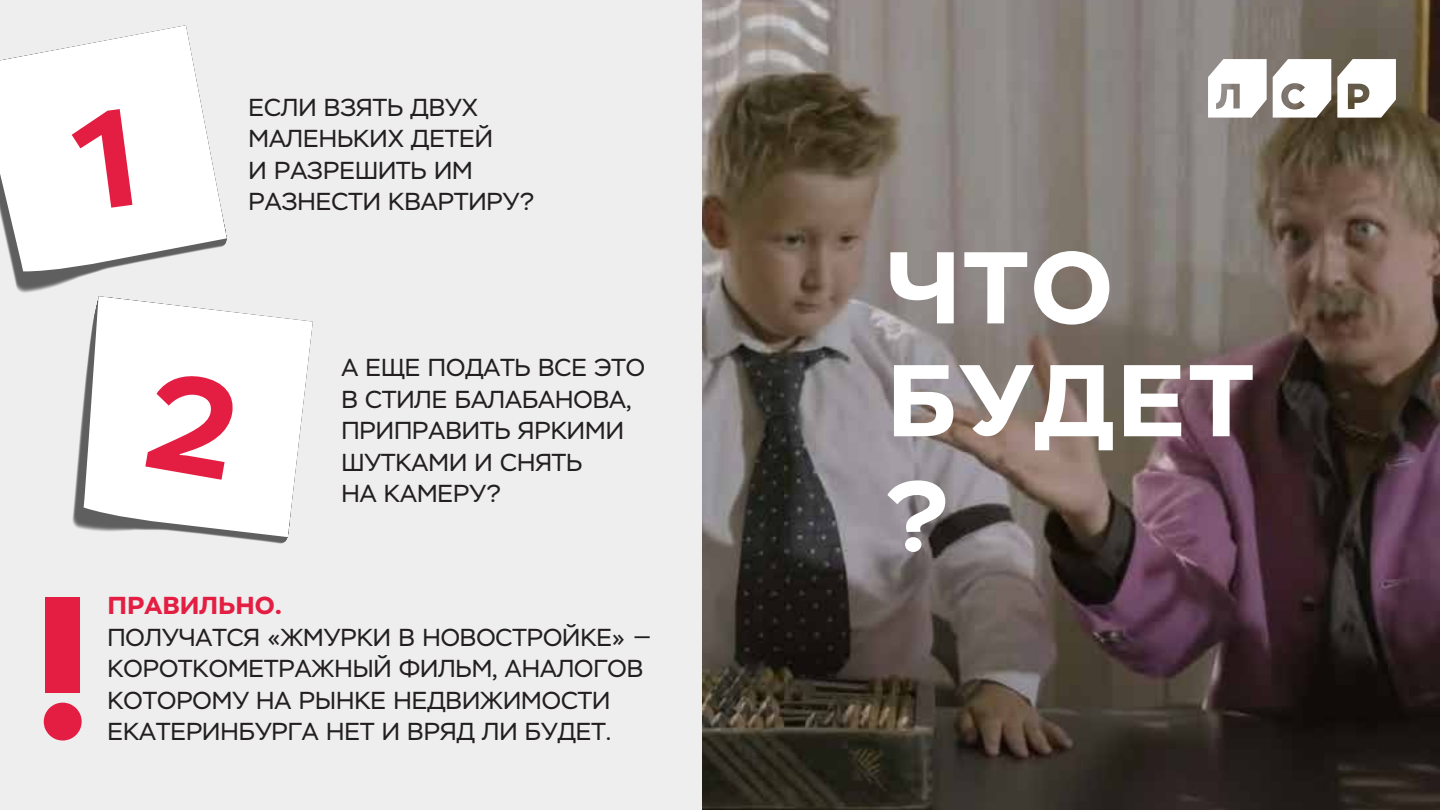
<style>
.page{position:relative;width:1440px;height:810px;background:#fff}
.page>*{position:absolute;margin:0;border:0;box-sizing:border-box;transform-origin:0 0}
.t1{font:700 101.55px/112.9px "LSR Sans";letter-spacing:.025em;color:#fff}
.t2{font:700 100.5px "LSR Sans";color:#fff}
.t3{font:24.6px/31.5px "Stem";color:#231f20}
.t4{font:700 24.6px "LSR Sans";color:#e31e42}
</style>
<div class="page">
<div style="left:0;top:0;width:703px;height:810px;background:#eee"></div>
<svg style="left:0;top:25px;width:227px;height:247px;fill:#fff"></svg>
<svg style="left:72px;top:109px;width:60px;height:99px"></svg>
<svg style="left:84px;top:296px;width:229px;height:241px;fill:#fff"></svg>
<svg style="left:145px;top:374px;width:90px;height:106px"></svg>
<img style="left:703px;top:0;width:736px;height:810px">
<svg style="left:1208px;top:59px;width:59px;height:59px"></svg>
<svg style="left:1337px;top:59px;width:59px;height:59px"></svg>
<svg style="left:1273px;top:59px;width:58px;height:59px"></svg>
<div style="left:45px;top:598px;width:35px;height:95px;background:#e31e42"></div>
<svg style="left:44px;top:703px;width:38px;height:38px"></svg>
<p class="t3" style="left:249px;top:92px;width:287px">EСЛИ ВЗЯТЬ ДВУХ<br>МАЛЕНЬКИХ ДЕТЕЙ<br>И РАЗРЕШИТЬ ИМ<br>РАЗНЕСТИ КВАРТИРУ?</p>
<p class="t3" style="left:341px;top:352px;width:305px">А ЕЩЕ ПОДАТЬ ВСЕ ЭТО<br>В СТИЛЕ БАЛАБАНОВА,<br>ПРИПРАВИТЬ ЯРКИМИ<br>ШУТКАМИ И СНЯТЬ<br>НА КАМЕРУ?</p>
<p class="t4" style="left:107px;top:590px;width:176px">ПРАВИЛЬНО.</p>
<p class="t3" style="left:107px;top:622px;width:537px">ПОЛУЧАТСЯ «ЖМУРКИ В НОВОСТРОЙКЕ» КОРОТКОМЕТРАЖНЫЙ ФИЛЬМ, АНАЛОГОВ КОТОРОМУ НА РЫНКЕ НЕДВИЖИМОСТИ ЕКАТЕРИНБУРГА НЕТ И ВРЯД ЛИ БУДЕТ.</p>
<h1 class="t1" style="left:886px;top:228px;width:368px">ЧТО<br>БУДЕТ</h1>
<h2 class="t2" style="left:886px;top:454px;width:65px">?</h2>
</div>
